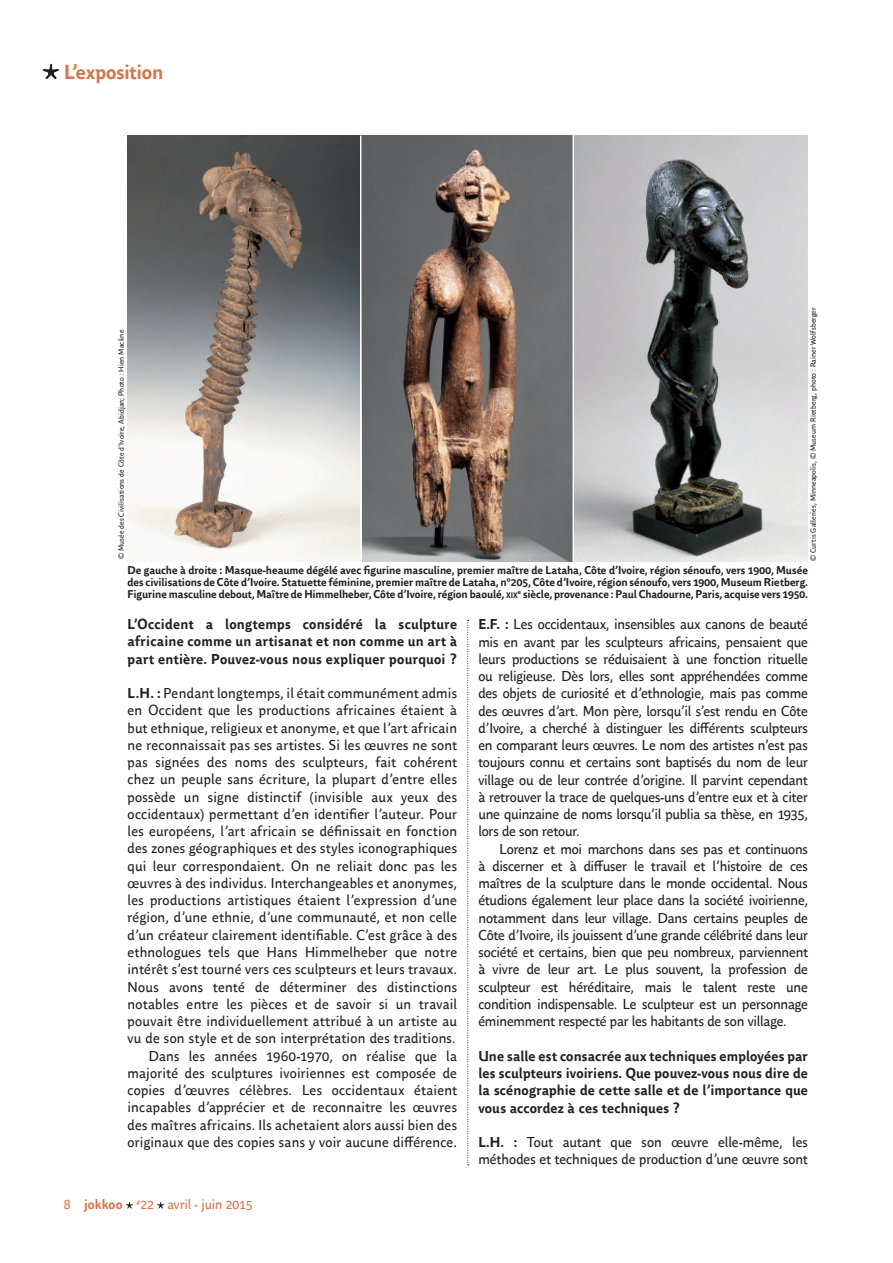
<style>
.page{position:relative;width:893px;height:1263px;background:#fff}
.page>*{position:absolute;margin:0;border:0;box-sizing:border-box;transform-origin:0 0}
.t1{font:700 20.25px "Parisine Office";letter-spacing:-.01em;color:#d4764c}
.t2{font:14.25px/17.2px "Parisine Office";letter-spacing:.02em;color:#231f20;text-align:justify}
.t3{font:700 14.25px/17.2px "Parisine Office";letter-spacing:.015em;color:#231f20;text-align:justify}
.t4{font:14.25px/17.2px "Parisine Office";color:#231f20}
.t5{font:13.5px "Parisine Office";letter-spacing:-.005em;color:#d4764c}
.t6{font:700 11.25px/12px "Parisine Office";letter-spacing:-.005em;color:#231f20;text-align:justify}
.t7{font:7.5px "Parisine Office";letter-spacing:.015em;color:#231f20}
.s1{font-size:7.8px}
.s2{font-weight:700}
</style>
<div class="page">
<svg style="left:43px;top:64px;width:16px;height:15px"></svg>
<svg style="left:467px;top:620px;width:2px;height:545px"></svg>
<img style="left:128px;top:135px;width:680px;height:426px">
<hr style="left:360px;top:135px;width:2px;height:426px;background:#fff">
<svg style="left:126px;top:1202px;width:7px;height:6px"></svg>
<svg style="left:157px;top:1202px;width:7px;height:6px"></svg>
<hr style="left:573px;top:128px;width:1px;height:434px;background:#fff">
<h1 class="t1" style="left:64px;top:57px;width:101px">L’exposition</h1>
<p class="t7" style="left:116px;top:559px;width:231px;rotate:-90deg">© Musée des Civilisations de Côte d’Ivoire, Abidjan; Photo : Hien Macline</p>
<p class="t7" style="left:808px;top:561px;width:255px;rotate:-90deg">© Curtis Galleries, Minneapolis, © Museum Rietberg, photo : Rainer Wolfsberger</p>
<p class="t6" style="left:128px;top:563px;width:682px">De gauche à droite : Masque-heaume dégélé avec figurine masculine, premier maître de Lataha, Côte d’Ivoire, région sénoufo, vers 1900, Musée des civilisations de Côte d’Ivoire. Statuette féminine, premier maître de Lataha, n°205, Côte d’Ivoire, région sénoufo, vers 1900, Museum Rietberg.<br>Figurine masculine debout, Maître de Himmelheber, Côte d’Ivoire, région baoulé, <span class="s1">xix</span><sup>e</sup> siècle, provenance : Paul Chadourne, Paris, acquise vers 1950.</p>
<p class="t3" style="left:128px;top:615px;width:331px">L’Occident a longtemps considéré la sculpture africaine comme un artisanat et non comme un art à part entière. Pouvez-vous nous expliquer pourquoi ?</p>
<p class="t2" style="left:128px;top:684px;width:331px;text-align:right"><span class="s2">L.H. :</span> Pendant longtemps, il était communément admis en Occident que les productions africaines étaient à but ethnique, religieux et anonyme, et que l’art africain ne reconnaissait pas ses artistes. Si les œuvres ne sont pas signées des noms des sculpteurs, fait cohérent chez un peuple sans écriture, la plupart d’entre elles possède un signe distinctif (invisible aux yeux des occidentaux) permettant d’en identifier l’auteur. Pour les européens, l’art africain se définissait en fonction des zones géographiques et des styles iconographiques qui leur correspondaient. On ne reliait donc pas les œuvres à des individus. Interchangeables et anonymes, les productions artistiques étaient l’expression d’une région, d’une ethnie, d’une communauté, et non celle d’un créateur clairement identifiable. C’est grâce à des ethnologues tels que Hans Himmelheber que notre intérêt s’est tourné vers ces sculpteurs et leurs travaux.<br>Nous avons tenté de déterminer des distinctions notables entre les pièces et de savoir si un travail pouvait être individuellement attribué à un artiste au vu de son style et de son interprétation des traditions.<br>Dans les années 1960-1970, on réalise que la majorité des sculptures ivoiriennes est composée de copies d’œuvres célèbres. Les occidentaux étaient incapables d’apprécier et de reconnaitre les œuvres des maîtres africains. Ils achetaient alors aussi bien des originaux que des copies sans y voir aucune différence.</p>
<p class="t5" style="left:64px;top:1195px;width:190px">8 <span class="s2">jokkoo</span> <sup>#</sup>22 avril - juin 2015</p>
<p class="t2" style="left:478px;top:615px;width:331px"><span class="s2">E.F. :</span> Les occidentaux, insensibles aux canons de beauté mis en avant par les sculpteurs africains, pensaient que leurs productions se réduisaient à une fonction rituelle ou religieuse. Dès lors, elles sont appréhendées comme des objets de curiosité et d’ethnologie, mais pas comme des œuvres d’art. Mon père, lorsqu’il s’est rendu en Côte d’Ivoire, a cherché à distinguer les différents sculpteurs en comparant leurs œuvres. Le nom des artistes n’est pas toujours connu et certains sont baptisés du nom de leur village ou de leur contrée d’origine. Il parvint cependant à retrouver la trace de quelques-uns d’entre eux et à citer une quinzaine de noms lorsqu’il publia sa thèse, en 1935, lors de son retour.</p>
<p class="t2" style="left:478px;top:839px;width:331px;text-indent:21px">Lorenz et moi marchons dans ses pas et continuons à discerner et à diffuser le travail et l’histoire de ces maîtres de la sculpture dans le monde occidental. Nous étudions également leur place dans la société ivoirienne, notamment dans leur village. Dans certains peuples de Côte d’Ivoire, ils jouissent d’une grande célébrité dans leur société et certains, bien que peu nombreux, parviennent à vivre de leur art. Le plus souvent, la profession de sculpteur est héréditaire, mais le talent reste une condition indispensable. Le sculpteur est un personnage éminemment respecté par les habitants de son village.</p>
<p class="t3" style="left:478px;top:1046px;width:331px">Une salle est consacrée aux techniques employées par les sculpteurs ivoiriens. Que pouvez-vous nous dire de la scénographie de cette salle et de l’importance que vous accordez à ces techniques ?</p>
<p class="t4" style="left:478px;top:1133px;width:331px"><span class="s2">L.H. :</span> Tout autant que son œuvre elle-même, les méthodes et techniques de production d’une œuvre sont</p>
</div>
